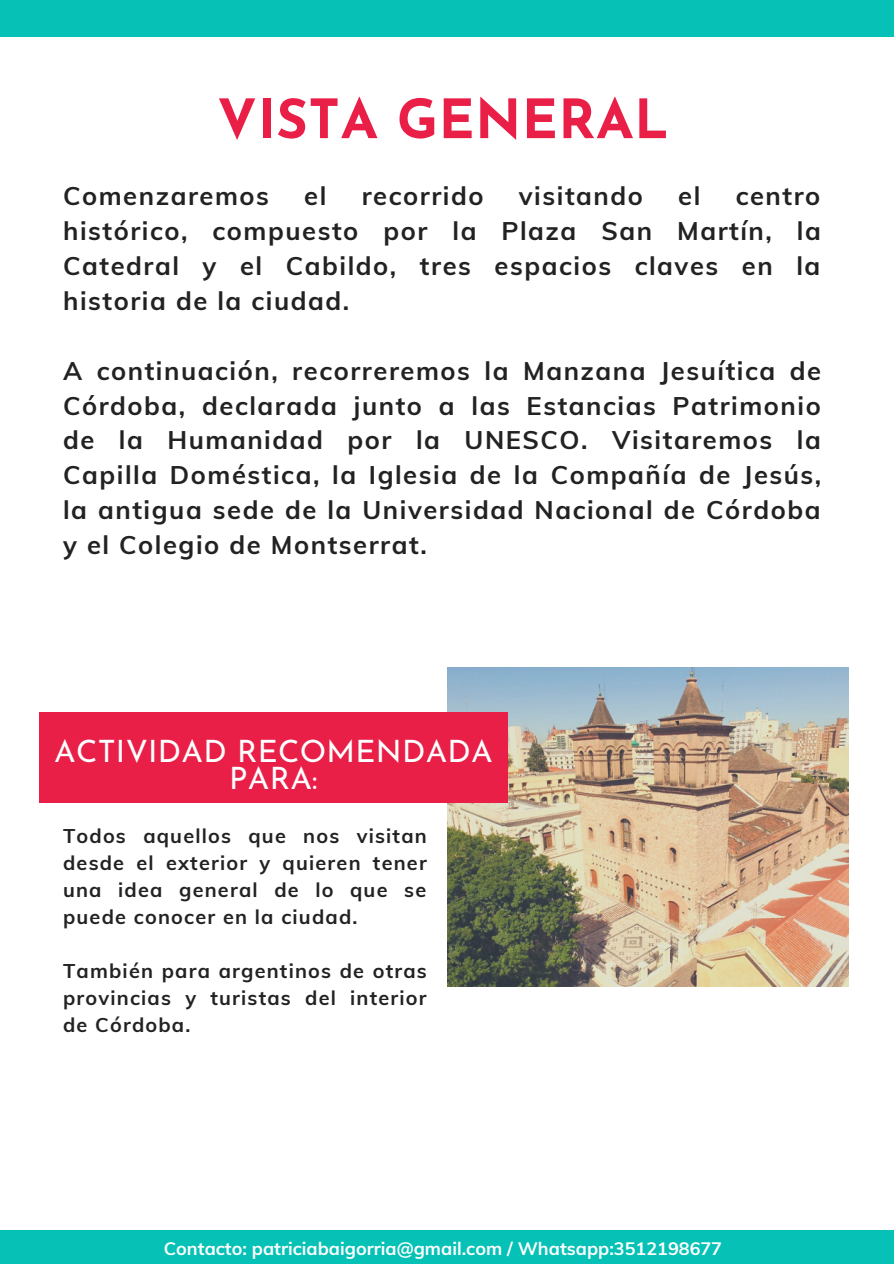
<style>
.page{position:relative;width:894px;height:1264px;background:#fff}
.page>*{position:absolute;margin:0;border:0;box-sizing:border-box;transform-origin:0 0}
.t1{font:700 54px "Josefin Sans";letter-spacing:.01em;color:#e91f48}
.t2{font:30.9px/27px "Josefin Sans";letter-spacing:.01em;color:#fff;text-align:center}
.t3{font:700 25.5px/35px "Muli";letter-spacing:.06em;color:#222;text-align:justify}
.t4{font:700 19.8px/27px "Muli";letter-spacing:.06em;color:#222;text-align:justify}
.t5{font:700 18px "Muli";color:#fff}
</style>
<div class="page">
<div style="left:0;top:1230px;width:893px;height:33px;background:#05c1b6"></div>
<div style="left:0;top:0;width:893px;height:37px;background:#05c1b6"></div>
<img style="left:447px;top:667px;width:401px;height:319px">
<div style="left:39px;top:712px;width:468px;height:90px;background:#e91f48"></div>
<p class="t1" style="left:217px;top:98px;width:453px">VISTA GENERAL</p>
<p class="t3" style="left:63px;top:178px;width:207px">Comenzaremos</p>
<p class="t3" style="left:304px;top:178px;width:24px">el</p>
<p class="t3" style="left:361px;top:178px;width:123px">recorrido</p>
<p class="t3" style="left:518px;top:178px;width:125px">visitando</p>
<p class="t3" style="left:678px;top:178px;width:24px">el</p>
<p class="t3" style="left:63px;top:178px;width:759px;text-indent:672px">centro histórico, compuesto por la Plaza San Martín, la Catedral y el Cabildo, tres espacios claves en la historia de la ciudad.</p>
<p class="t3" style="left:63px;top:352px;width:759px">A continuación, recorreremos la Manzana Jesuítica de Córdoba, declarada junto a las Estancias Patrimonio de la Humanidad por la UNESCO. Visitaremos la Capilla Doméstica, la Iglesia de la Compañía de Jesús, la antigua sede de la Universidad Nacional de Córdoba y el Colegio de Montserrat.</p>
<p class="t2" style="left:54px;top:740px;width:440px">ACTIVIDAD RECOMENDADA<br>PARA:</p>
<p class="t4" style="left:63px;top:822px;width:365px">Todos aquellos que nos visitan desde el exterior y quieren tener una idea general de lo que se puede conocer en la ciudad.</p>
<p class="t4" style="left:63px;top:957px;width:365px">También para argentinos de otras provincias y turistas del interior de Córdoba.</p>
<p class="t5" style="left:164px;top:1236px;width:559px">Contacto: patriciabaigorria@gmail.com / Whatsapp:3512198677</p>
</div>
